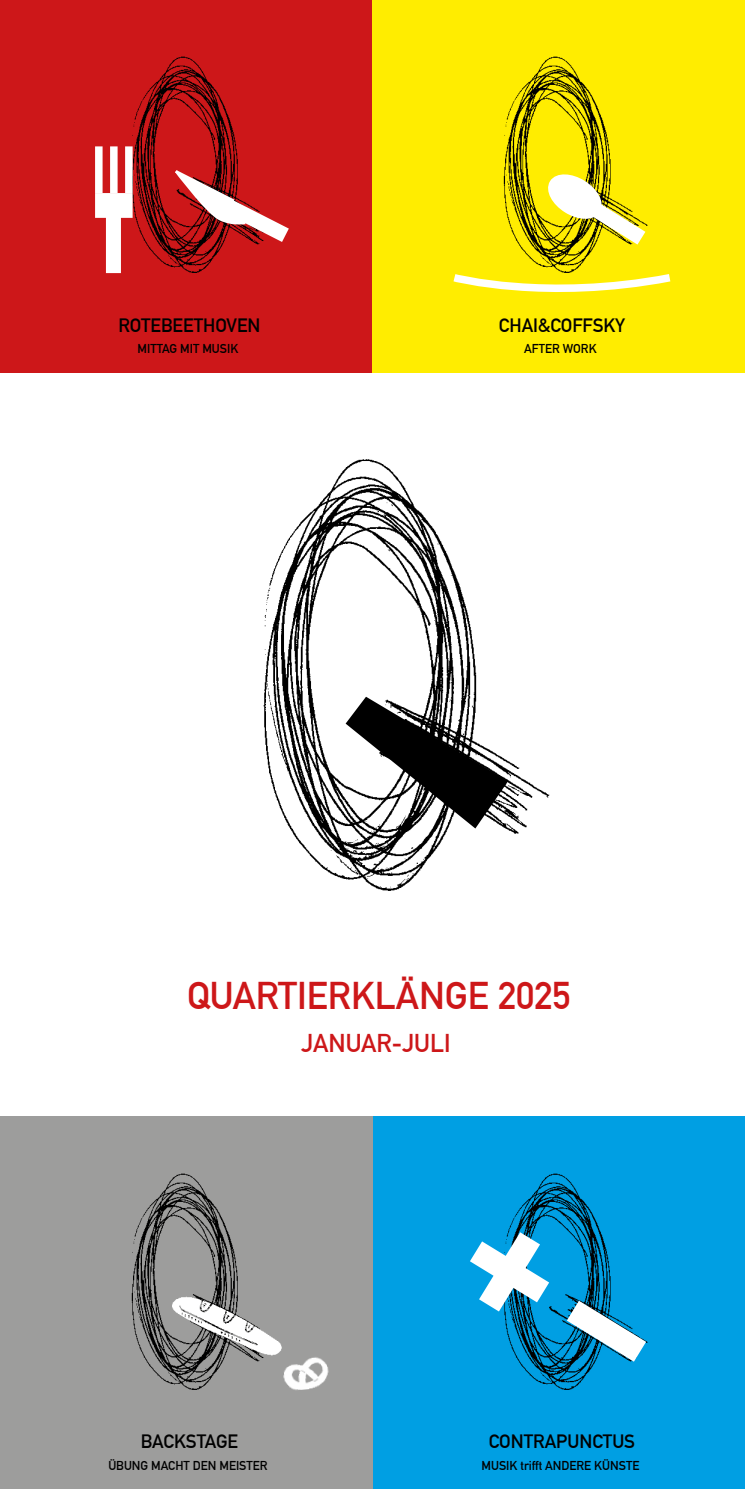
<style>
.page{position:relative;width:745px;height:1489px;background:#fff}
.page>*{position:absolute;margin:0;border:0;box-sizing:border-box;transform-origin:0 0}
.t1{font:700 37.75px "DIN Alternate";color:#cd1719}
.t2{font:700 25.25px "DIN Alternate";color:#cd1719}
.t3{font:700 19px "DIN Alternate";color:#000}
.t4{font:700 12.5px "DIN Alternate";color:#000}
</style>
<div class="page">
<div style="left:372px;top:1116px;width:372px;height:372px;background:#009fe3"></div>
<div style="left:0;top:0;width:371px;height:372px;background:#cd1719"></div>
<div style="left:372px;top:0;width:372px;height:372px;background:#ffed00"></div>
<div style="left:0;top:1116px;width:372px;height:372px;background:#9d9d9c"></div>
<img style="left:263px;top:459px;width:287px;height:432px">
<img style="left:522px;top:1173px;width:65px;height:217px">
<img style="left:132px;top:56px;width:106px;height:217px">
<img style="left:503px;top:56px;width:108px;height:213px">
<img style="left:131px;top:1173px;width:107px;height:217px">
<svg style="left:531px;top:162px;width:117px;height:97px"></svg>
<svg style="left:453px;top:269px;width:218px;height:23px"></svg>
<svg style="left:341px;top:692px;width:171px;height:140px"></svg>
<img style="left:166px;top:1289px;width:116px;height:78px">
<img style="left:280px;top:1351px;width:49px;height:39px">
<svg style="left:470px;top:1206px;width:178px;height:177px"></svg>
<div style="left:95px;top:193px;width:37px;height:25px;background:#fff"></div>
<div style="left:95px;top:146px;width:7px;height:47px;background:#fff"></div>
<div style="left:125px;top:146px;width:7px;height:47px;background:#fff"></div>
<div style="left:110px;top:146px;width:7px;height:47px;background:#fff"></div>
<div style="left:106px;top:204px;width:15px;height:69px;background:#fff"></div>
<svg style="left:173px;top:171px;width:116px;height:84px"></svg>
<p class="t3" style="left:118px;top:310px;width:143px">ROTEBEETHOVEN</p>
<p class="t3" style="left:498px;top:310px;width:127px">CHAI&amp;COFFSKY</p>
<p class="t4" style="left:137px;top:339px;width:102px">MITTAG MIT MUSIK</p>
<p class="t4" style="left:524px;top:339px;width:74px">AFTER WORK</p>
<p class="t1" style="left:187px;top:966px;width:385px">QUARTIERKLÄNGE 2025</p>
<p class="t2" style="left:301px;top:1023px;width:151px">JANUAR-JULI</p>
<p class="t3" style="left:141px;top:1426px;width:99px">BACKSTAGE</p>
<p class="t4" style="left:108px;top:1455px;width:161px">ÜBUNG MACHT DEN MEISTER</p>
<p class="t3" style="left:488px;top:1426px;width:148px">CONTRAPUNCTUS</p>
<p class="t4" style="left:481px;top:1455px;width:159px">MUSIK trifft ANDERE KÜNSTE</p>
</div>
